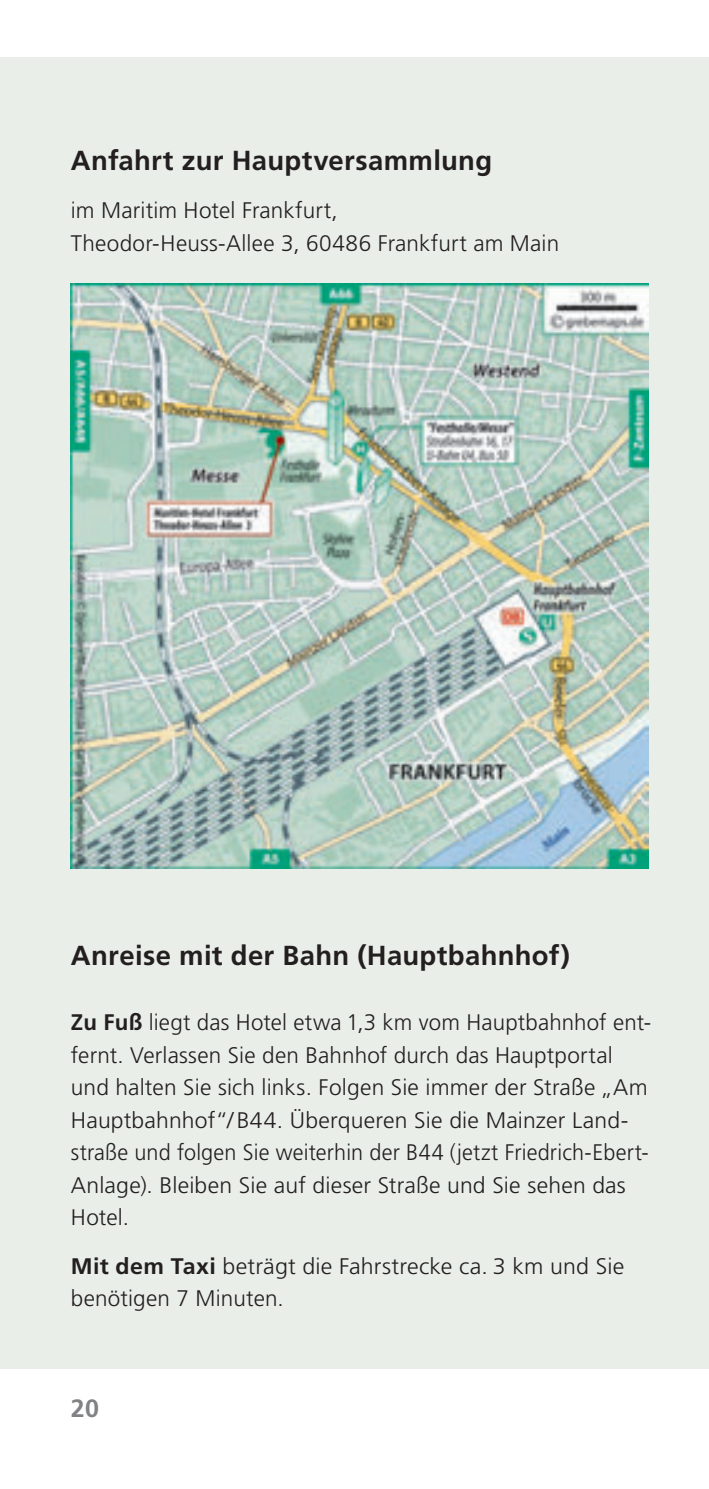
<style>
.page{position:relative;width:709px;height:1489px;background:#fff}
.page>*{position:absolute;margin:0;border:0;box-sizing:border-box;transform-origin:0 0}
.t1{font:700 27.5px "Frutiger LT Pro";letter-spacing:.01em;color:#231f20}
.t2{font:700 25px "Frutiger LT Pro";color:#808285}
.t3{font:300 22.5px/32.5px "Frutiger LT Pro";letter-spacing:.01em;color:#231f20}
.s1{font-weight:700}
</style>
<div class="page">
<div style="left:0;top:57px;width:709px;height:1311px;background:#eaeee8"></div>
<img style="left:71px;top:283px;width:577px;height:585px">
<p class="t1" style="left:71px;top:144px;width:423px">Anfahrt zur Hauptversammlung</p>
<p class="t3" style="left:71px;top:194px;width:490px">im Maritim Hotel Frankfurt,<br>Theodor-Heuss-Allee 3, 60486 Frankfurt am Main</p>
<p class="t1" style="left:71px;top:939px;width:500px">Anreise mit der Bahn (Hauptbahnhof)</p>
<p class="t3" style="left:71px;top:1006px;width:582px"><span class="s1">Zu Fuß</span> liegt das Hotel etwa 1,3 km vom Hauptbahnhof ent&shy;fernt. Verlassen Sie den Bahnhof durch das Hauptportal und halten Sie sich links. Folgen Sie immer der Straße „Am Hauptbahnhof“/B44. Überqueren Sie die Mainzer Land&shy;straße und folgen Sie weiterhin der B44 (jetzt Friedrich-Ebert-Anlage). Bleiben Sie auf dieser Straße und Sie sehen das Hotel.</p>
<p class="t3" style="left:71px;top:1249px;width:555px"><span class="s1">Mit dem Taxi</span> beträgt die Fahrstrecke ca. 3 km und Sie benötigen 7 Minuten.</p>
<p class="t2" style="left:71px;top:1393px;width:30px">20</p>
</div>
